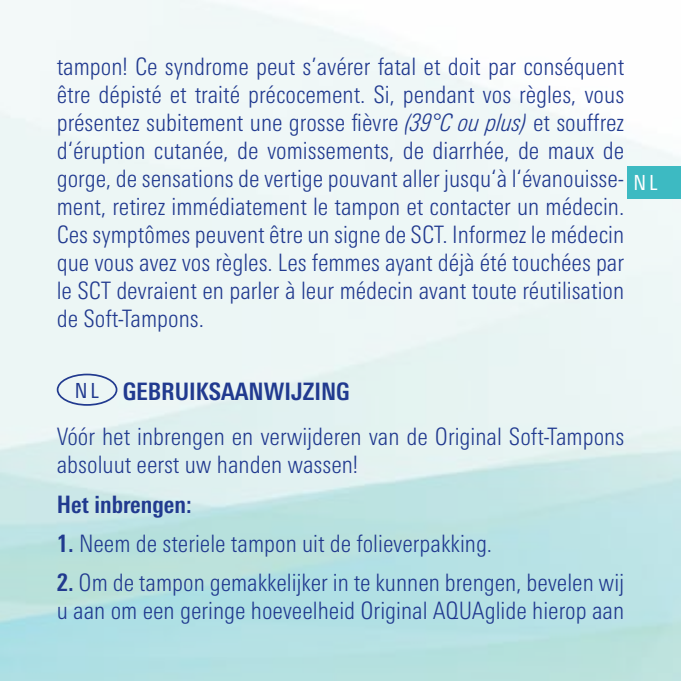
<style>
.page{position:relative;width:681px;height:681px;background:#fff}
.page>*{position:absolute;margin:0;border:0;box-sizing:border-box;transform-origin:0 0}
.t1{font:300 condensed 24px/28px "Univers Next Pro";color:#213a8f}
.t2{font:700 condensed 24px "Univers Next Pro";color:#213a8f}
.t3{font:condensed 20.8px "Univers Next Pro";color:#fff}
.s1{font-style:italic}
.s2{font-weight:400;font-size:20.8px}
.s3{font-weight:700}
</style>
<div class="page">
<img style="left:0;top:0;width:680px;height:680px">
<div style="left:57px;top:373px;width:60px;height:32px;border:2px solid #213a8f;border-radius:50%"></div>
<div style="left:626px;top:166px;width:54px;height:32px;background:#3dbac2"></div>
<p class="t1" style="left:57px;top:52px;width:569px;text-align:justify">tampon! Ce syndrome peut s’avérer fatal et doit par conséquent être dépisté et traité précocement. Si, pendant vos règles, vous présentez subitement une grosse fièvre <span class="s1">(39°C ou plus)</span> et souffrez d‘éruption cutanée, de vomissements, de diarrhée, de maux de gorge, de sensations de vertige pouvant aller jusqu‘à l‘évanouisse&shy;ment, retirez immédiatement le tampon et contacter un médecin.<br>Ces symptômes peuvent être un signe de SCT. Informez le médecin que vous avez vos règles. Les femmes ayant déjà été touchées par le SCT devraient en parler à leur médecin avant toute réutilisation de Soft-Tampons.</p>
<p class="t3" style="left:633px;top:170px;width:26px">NL</p>
<p class="t1" style="left:57px;top:368px;width:569px;line-height:45.2px;text-indent:18px"><span class="s2">NL</span> <span class="s3">GEBRUIKSAANWIJZING<br></span>Vóór het inbrengen en verwijderen van de Original Soft-Tampons</p>
<p class="t1" style="left:57px;top:450px;width:303px">absoluut eerst uw handen wassen!</p>
<p class="t2" style="left:57px;top:489px;width:136px">Het inbrengen:</p>
<p class="t1" style="left:57px;top:529px;width:437px"><span class="s3">1.</span> Neem de steriele tampon uit de folieverpakking.</p>
<p class="t1" style="left:57px;top:568px;width:568px"><span class="s3">2.</span> Om de tampon gemakkelijker in te kunnen brengen, bevelen wij u aan om een geringe hoeveelheid Original AQUAglide hierop aan</p>
</div>
